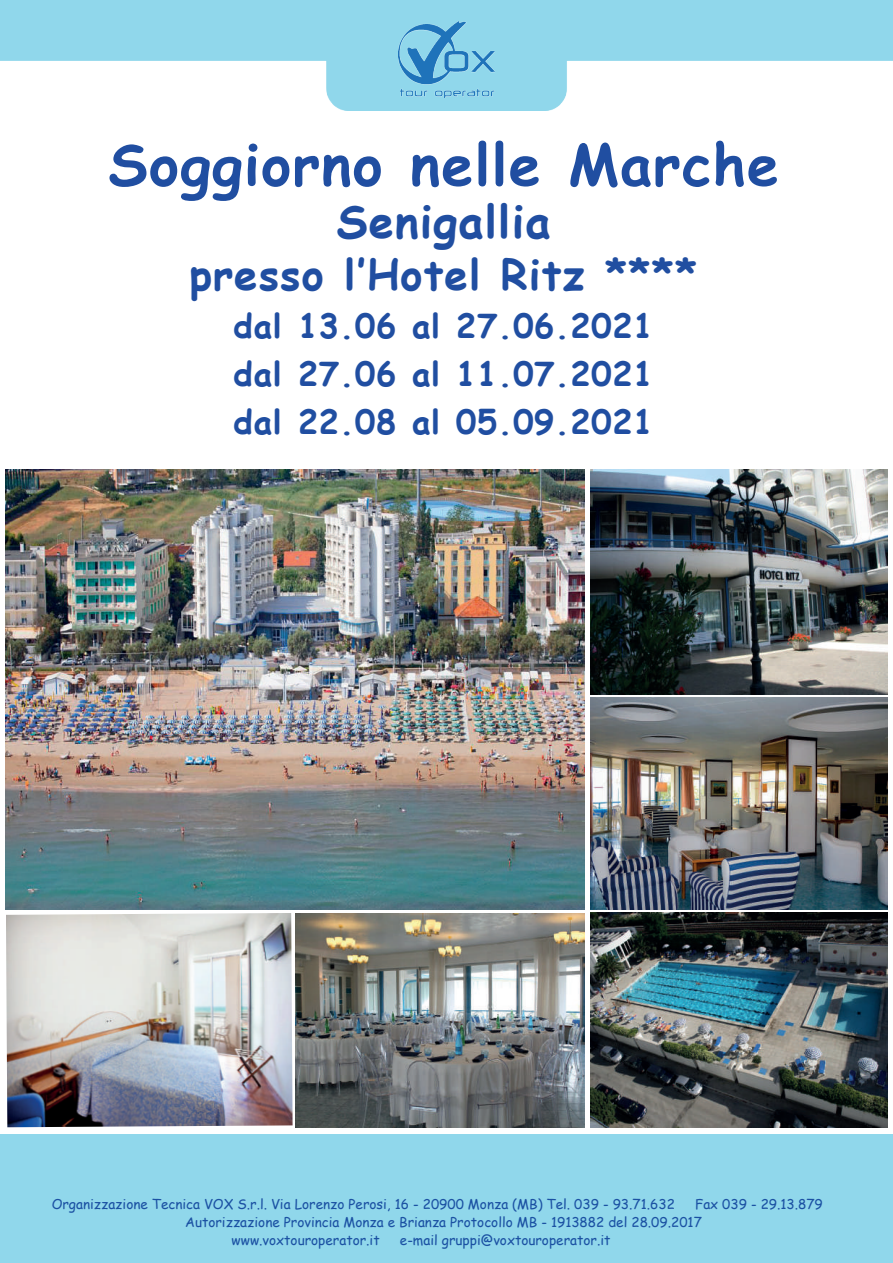
<style>
.page{position:relative;width:893px;height:1263px;background:#fff}
.page>*{position:absolute;margin:0;border:0;box-sizing:border-box;transform-origin:0 0}
.t1{font:700 57px "Comic Sans MS";letter-spacing:.025em;color:#204ea1}
.t2{font:700 45px "Comic Sans MS";letter-spacing:.025em;color:#204ea1}
.t3{font:700 42px "Comic Sans MS";letter-spacing:.025em;color:#204ea1}
.t4{font:700 33px/48px "Comic Sans MS";letter-spacing:.025em;color:#204ea1;text-align:justify}
.t5{font:13.5px "Comic Sans MS";color:#1b51a3}
</style>
<div class="page">
<img style="left:0;top:0;width:893px;height:110px">
<img style="left:399px;top:22px;width:95px;height:76px">
<img style="left:6px;top:469px;width:579px;height:440px">
<img style="left:590px;top:469px;width:297px;height:225px">
<img style="left:590px;top:698px;width:297px;height:211px">
<img style="left:6px;top:913px;width:287px;height:214px">
<img style="left:295px;top:913px;width:290px;height:214px">
<img style="left:590px;top:913px;width:297px;height:214px">
<div style="left:0;top:1134px;width:893px;height:129px;background:#90d7eb"></div>
<h1 class="t1" style="left:108px;top:122px;width:672px">Soggiorno nelle Marche</h1>
<h2 class="t2" style="left:337px;top:188px;width:215px">Senigallia</h2>
<h3 class="t3" style="left:189px;top:244px;width:510px">presso l‛Hotel Ritz ****</h3>
<h3 class="t4" style="left:234px;top:301px;width:421px">dal 13.06 al 27.06.2021 dal 27.06 al 11.07.2021 dal 22.08 al 05.09.2021</h3>
<p class="t5" style="left:52px;top:1194px;width:625px">Organizzazione Tecnica VOX S.r.l. Via Lorenzo Perosi, 16 - 20900 Monza (MB) Tel. 039 - 93.71.632</p>
<p class="t5" style="left:695px;top:1194px;width:129px">Fax 039 - 29.13.879</p>
<p class="t5" style="left:185px;top:1212px;width:518px">Autorizzazione Provincia Monza e Brianza Protocollo MB - 1913882 del 28.09.2017</p>
<p class="t5" style="left:232px;top:1230px;width:150px">www.voxtouroperator.it</p>
<p class="t5" style="left:400px;top:1230px;width:212px">e-mail gruppi@voxtouroperator.it</p>
</div>
